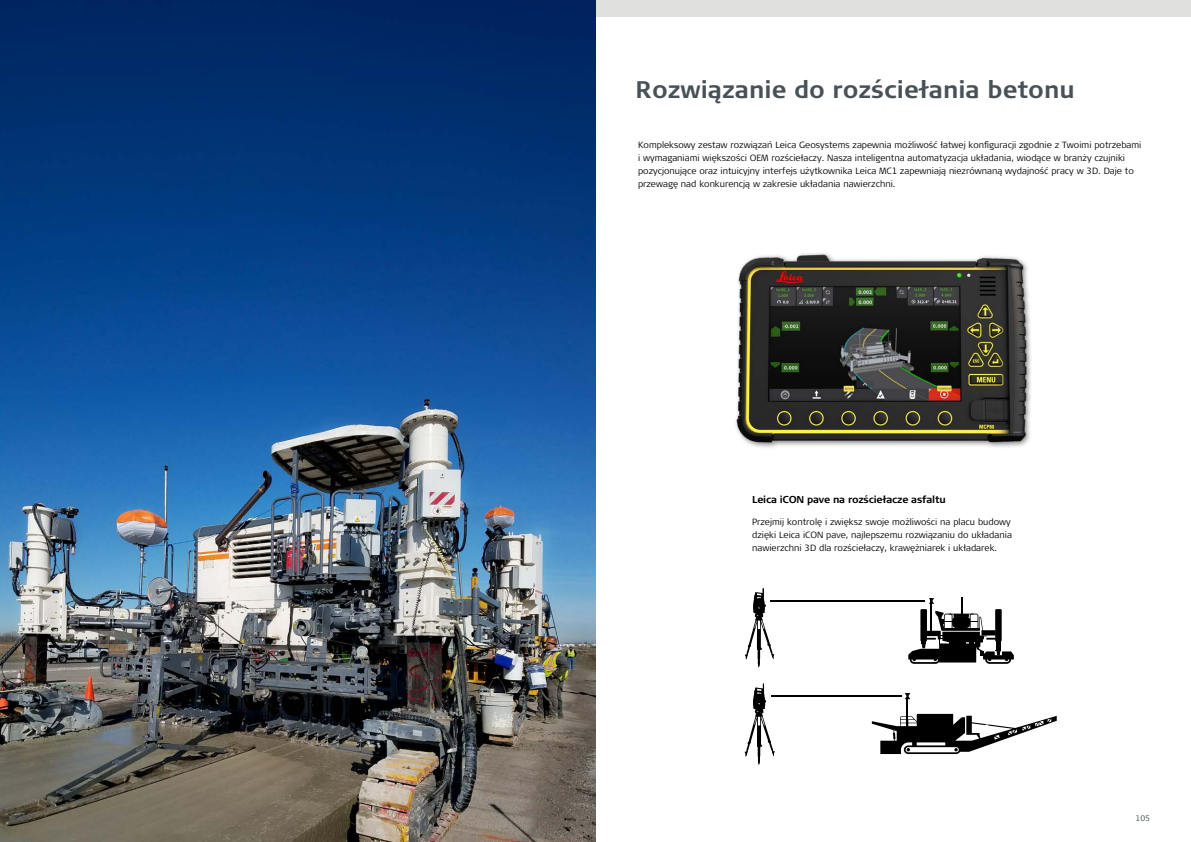
<style>
.page{position:relative;width:1191px;height:842px;background:#fff}
.page>*{position:absolute;margin:0;border:0;box-sizing:border-box;transform-origin:0 0}
.t1{font:700 24px "Signa Pro";color:#485156}
.t2{font:700 10px "Signa Pro";letter-spacing:-.02em;color:#000}
.t3{font:300 9px/13px "Signa Pro";color:#000}
.t4{font:300 8px "Signa Pro";color:#485156}
</style>
<div class="page">
<div style="left:595px;top:0;width:596px;height:17px;background:#e0e0df"></div>
<img style="left:0;top:0;width:595px;height:842px">
<img style="left:736px;top:253px;width:294px;height:195px">
<hr style="left:770px;top:600px;width:154px;height:2px;background:#000">
<svg style="left:745px;top:588px;width:29px;height:79px"></svg>
<svg style="left:908px;top:597px;width:105px;height:67px"></svg>
<hr style="left:771px;top:695px;width:130px;height:2px;background:#000">
<svg style="left:744px;top:684px;width:30px;height:81px"></svg>
<svg style="left:872px;top:714px;width:184px;height:40px"></svg>
<hr style="left:906px;top:697px;width:2px;height:41px;background:#000">
<svg style="left:904px;top:693px;width:6px;height:6px"></svg>
<h1 class="t1" style="left:635px;top:73px;width:441px">Rozwiązanie do rozściełania betonu</h1>
<p class="t3" style="left:638px;top:138px;width:505px">Kompleksowy zestaw rozwiązań Leica Geosystems zapewnia możliwość łatwej konfiguracji zgodnie z Twoimi potrzebami i wymaganiami większości OEM rozściełaczy. Nasza inteligentna automatyzacja układania, wiodące w branży czujniki pozycjonujące oraz intuicyjny interfejs użytkownika Leica MC1 zapewniają niezrównaną wydajność pracy w 3D. Daje to przewagę nad konkurencją w zakresie układania nawierzchni.</p>
<p class="t2" style="left:752px;top:493px;width:195px">Leica iCON pave na rozściełacze asfaltu</p>
<p class="t3" style="left:752px;top:515px;width:261px">Przejmij kontrolę i zwiększ swoje możliwości na placu budowy dzięki Leica iCON pave, najlepszemu rozwiązaniu do układania nawierzchni 3D dla rozściełaczy, krawężniarek i układarek.</p>
<p class="t4" style="left:1135px;top:812px;width:16px">105</p>
</div>
